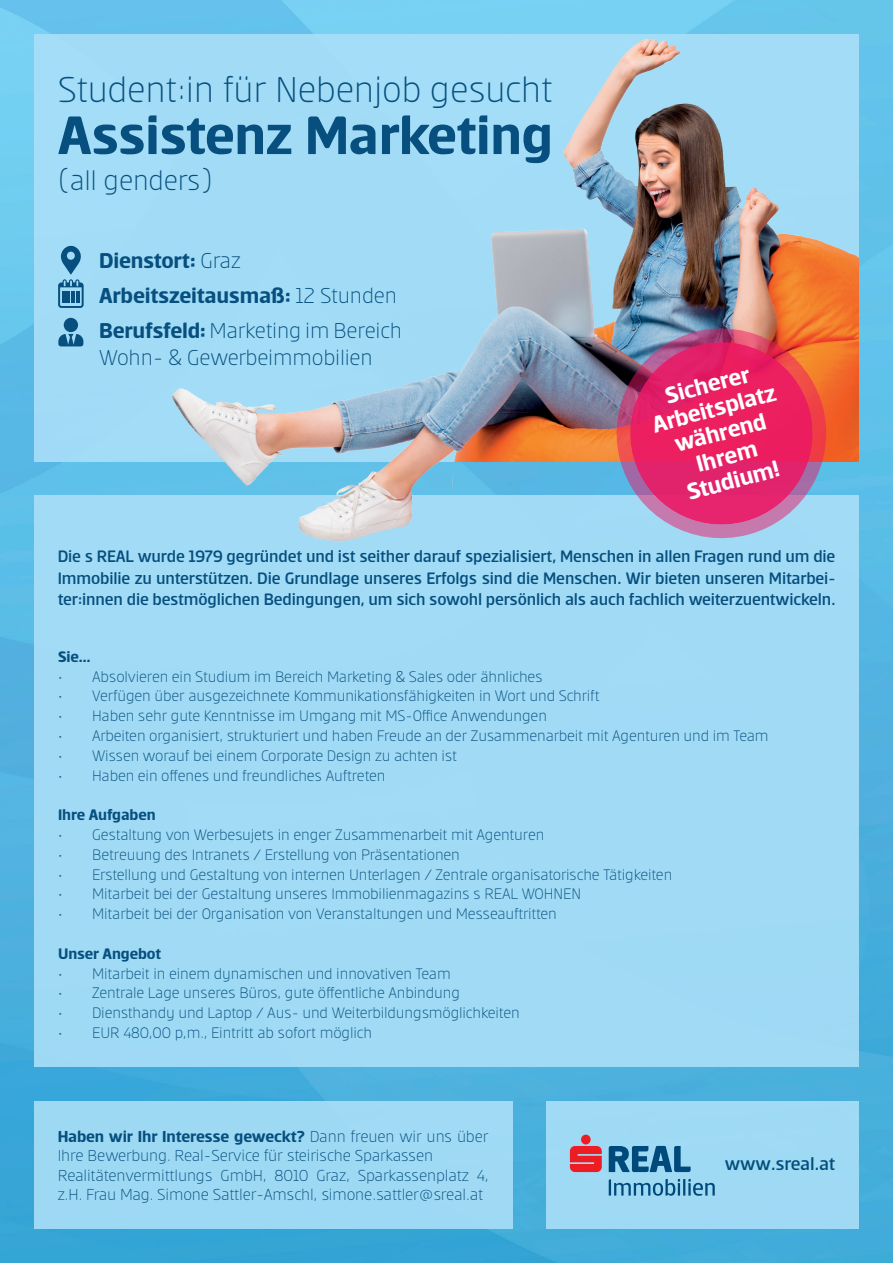
<style>
.page{position:relative;width:893px;height:1263px;background:#fff}
.page>*{position:absolute;margin:0;border:0;box-sizing:border-box;transform-origin:0 0}
.t1{font:700 58.5px "Erste";letter-spacing:-.015em;color:#064f7e}
.t2{font:300 39px "Erste";letter-spacing:-.01em;color:#064f7e}
.t3{font:300 30px "Erste";letter-spacing:-.01em;color:#064f7e}
.t4{font:700 25.05px/24.8px "Erste";color:#fff;text-align:center}
.t5{font:700 23.4px/35px "Erste";letter-spacing:-.01em;color:#064f7e}
.t6{font:300 23.4px "Erste";letter-spacing:-.01em;color:#064f7e}
.t7{font:500 19.5px "Erste";letter-spacing:-.015em;color:#034f7d}
.t8{font:500 18px/21.6px "Erste";letter-spacing:-.01em;color:#064f7e;text-align:justify}
.t9{font:300 17.25px/19.5px "Erste";letter-spacing:-.01em;color:#064f7e}
.t10{font:300 16.5px "Erste";letter-spacing:-.01em;color:#064f7e}
.t11{font:700 16.5px "Erste";letter-spacing:-.01em;color:#064f7e}
.s1{font-weight:300}
.s2{font-weight:700}
</style>
<div class="page">
<img style="left:0;top:0;width:893px;height:1263px">
<div style="left:34px;top:1101px;width:478px;height:128px;background:#9ed9f4"></div>
<div style="left:546px;top:1101px;width:313px;height:128px;background:#9fdaf5"></div>
<div style="left:34px;top:495px;width:825px;height:572px;background:#a1daf5"></div>
<div style="left:34px;top:34px;width:825px;height:427px;background:#a2dcf6"></div>
<svg style="left:609px;top:1146px;width:82px;height:26px"></svg>
<svg style="left:570px;top:1135px;width:32px;height:37px"></svg>
<svg style="left:609px;top:1179px;width:106px;height:17px"></svg>
<img style="left:173px;top:40px;width:686px;height:421px">
<img style="left:173px;top:433px;width:279px;height:109px">
<svg style="left:58px;top:318px;width:25px;height:28px"></svg>
<svg style="left:58px;top:245px;width:26px;height:63px"></svg>
<svg style="left:605px;top:317px;width:233px;height:222px;background:#cb537b"></svg>
<h2 class="t2" style="left:58px;top:69px;width:497px">Student:in für Nebenjob gesucht</h2>
<h1 class="t1" style="left:58px;top:105px;width:497px">Assistenz Marketing</h1>
<h3 class="t3" style="left:58px;top:165px;width:157px">(all genders)</h3>
<h3 class="t5" style="left:99px;top:242px;width:304px">Dienstort: <span class="s1">Graz<br></span>Arbeitszeitausmaß: <span class="s1">12 Stunden<br></span>Berufsfeld: <span class="s1">Marketing im Bereich</span></h3>
<h3 class="t6" style="left:99px;top:346px;width:275px">Wohn- &amp; Gewerbeimmobilien</h3>
<h3 class="t4" style="left:643px;top:389px;width:129px;rotate:-15deg">Sicherer<br>Arbeitsplatz während<br>Ihrem<br>Studium!</h3>
<p class="t8" style="left:58px;top:545px;width:779px">Die s REAL wurde 1979 gegründet und ist seither darauf spezialisiert, Menschen in allen Fragen rund um die Immobilie zu unterstützen. Die Grundlage unseres Erfolgs sind die Menschen. Wir bieten unseren Mitarbei&shy;ter:innen die bestmöglichen Bedingungen, um sich sowohl persönlich als auch fachlich weiterzuentwickeln.</p>
<p class="t11" style="left:58px;top:648px;width:34px">Sie…</p>
<p class="t10" style="left:58px;top:668px;width:486px">• Absolvieren ein Studium im Bereich Marketing &amp; Sales oder ähnliches</p>
<p class="t10" style="left:58px;top:688px;width:543px">• Verfügen über ausgezeichnete Kommunikationsfähigkeiten in Wort und Schrift</p>
<p class="t10" style="left:58px;top:707px;width:490px">• Haben sehr gute Kenntnisse im Umgang mit MS-Office Anwendungen</p>
<p class="t10" style="left:58px;top:727px;width:712px">• Arbeiten organisiert, strukturiert und haben Freude an der Zusammenarbeit mit Agenturen und im Team</p>
<p class="t10" style="left:58px;top:747px;width:400px">• Wissen worauf bei einem Corporate Design zu achten ist</p>
<p class="t10" style="left:58px;top:767px;width:329px">• Haben ein offenes und freundliches Auftreten</p>
<p class="t11" style="left:58px;top:806px;width:99px">Ihre Aufgaben</p>
<p class="t10" style="left:58px;top:826px;width:488px">• Gestaltung von Werbesujets in enger Zusammenarbeit mit Agenturen</p>
<p class="t10" style="left:58px;top:846px;width:403px">• Betreuung des Intranets / Erstellung von Präsentationen</p>
<p class="t10" style="left:58px;top:866px;width:616px">• Erstellung und Gestaltung von internen Unterlagen / Zentrale organisatorische Tätigkeiten</p>
<p class="t10" style="left:58px;top:886px;width:524px">• Mitarbeit bei der Gestaltung unseres Immobilienmagazins s REAL WOHNEN</p>
<p class="t10" style="left:58px;top:905px;width:500px">• Mitarbeit bei der Organisation von Veranstaltungen und Messeauftritten</p>
<p class="t11" style="left:58px;top:945px;width:104px">Unser Angebot</p>
<p class="t10" style="left:58px;top:965px;width:394px">• Mitarbeit in einem dynamischen und innovativen Team</p>
<p class="t10" style="left:58px;top:985px;width:403px">• Zentrale Lage unseres Büros, gute öffentliche Anbindung</p>
<p class="t10" style="left:58px;top:1004px;width:463px">• Diensthandy und Laptop / Aus- und Weiterbildungsmöglichkeiten</p>
<p class="t10" style="left:58px;top:1024px;width:316px">• EUR 480,00 p,m., Eintritt ab sofort möglich</p>
<p class="t9" style="left:58px;top:1126px;width:432px"><span class="s2">Haben wir Ihr Interesse geweckt?</span> Dann freuen wir uns über Ihre Bewerbung. Real-Service für steirische Sparkassen Realitätenvermittlungs GmbH, 8010 Graz, Sparkassenplatz 4, z.H. Frau Mag. Simone Sattler-Amschl, simone.sattler@sreal.at</p>
<p class="t7" style="left:725px;top:1154px;width:112px">www.sreal.at</p>
</div>
